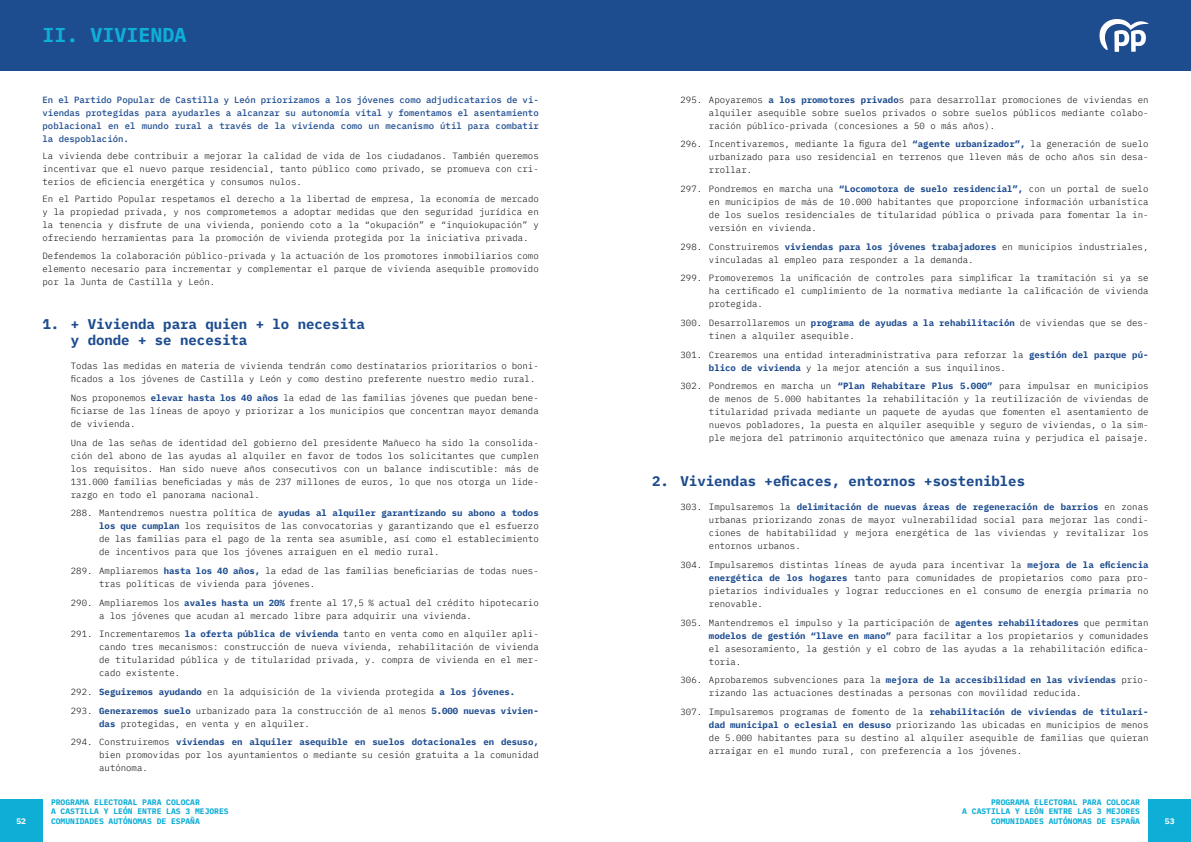
<style>
.page{position:relative;width:1191px;height:842px;background:#fff}
.page>*{position:absolute;margin:0;border:0;box-sizing:border-box;transform-origin:0 0}
.t1{font:700 20px "IBM Plex Mono";color:#0eaed7}
.t2{font:700 14px/16px "IBM Plex Mono";color:#1d4c8f}
.t3{font:300 9px/13px "IBM Plex Mono";color:#000;text-align:justify}
.t4{font:500 9px/13px "IBM Plex Mono";color:#1d4c8f;text-align:justify}
.t5{font:700 9px/18.7px "IBM Plex Mono";color:#1d4c8f}
.t6{font:700 8px/9.6px "IBM Plex Mono";color:#0eaed7}
.t7{font:700 8px "IBM Plex Mono";color:#fff}
.s1{font-weight:700;color:#1d4c8f}
.s2{font-weight:300;color:#000}
</style>
<div class="page">
<div style="left:0;top:0;width:1191px;height:71px;background:#1d4c8f"></div>
<svg style="left:1099px;top:19px;width:49px;height:33px"></svg>
<div style="left:0;top:799px;width:43px;height:43px;background:#0eaed7"></div>
<div style="left:1148px;top:799px;width:43px;height:43px;background:#0eaed7"></div>
<h1 class="t1" style="left:43px;top:19px;width:145px">II. VIVIENDA</h1>
<p class="t4" style="left:43px;top:93px;width:498px">En el Partido Popular de Castilla y León priorizamos a los jóvenes como adjudicatarios de vi&shy;viendas protegidas para ayudarles a alcanzar su autonomía vital y fomentamos el asentamiento poblacional en el mundo rural a través de la vivienda como un mecanismo útil para combatir la despoblación.</p>
<p class="t3" style="left:43px;top:149px;width:498px">La vivienda debe contribuir a mejorar la calidad de vida de los ciudadanos. También queremos incentivar que el nuevo parque residencial, tanto público como privado, se promueva con cri&shy;terios de eficiencia energética y consumos nulos.</p>
<p class="t3" style="left:43px;top:192px;width:498px">En el Partido Popular respetamos el derecho a la libertad de empresa, la economía de mercado y la propiedad privada, y nos comprometemos a adoptar medidas que den seguridad jurídica en la tenencia y disfrute de una vivienda, poniendo coto a la “okupación” e “inquiokupación” y ofreciendo herramientas para la promoción de vivienda protegida por la iniciativa privada.</p>
<p class="t3" style="left:43px;top:249px;width:498px">Defendemos la colaboración público-privada y la actuación de los promotores inmobiliarios como elemento necesario para incrementar y complementar el parque de vivienda asequible promovido por la Junta de Castilla y León.</p>
<h2 class="t2" style="left:71px;top:315px;width:296px;text-indent:-28px">1. + Vivienda para quien + lo necesita y donde + se necesita</h2>
<p class="t3" style="left:71px;top:359px;width:469px">Todas las medidas en materia de vivienda tendrán como destinatarios prioritarios o boni&shy;ficados a los jóvenes de Castilla y León y como destino preferente nuestro medio rural.</p>
<p class="t3" style="left:71px;top:391px;width:469px">Nos proponemos <span class="s1">elevar hasta los 40 años</span> la edad de las familias jóvenes que puedan bene&shy;ficiarse de las líneas de apoyo y priorizar a los municipios que concentran mayor demanda de vivienda.</p>
<p class="t3" style="left:71px;top:436px;width:469px">Una de las señas de identidad del gobierno del presidente Mañueco ha sido la consolida&shy;ción del abono de las ayudas al alquiler en favor de todos los solicitantes que cumplen los requisitos. Han sido nueve años consecutivos con un balance indiscutible: más de 131.000 familias beneficiadas y más de 237 millones de euros, lo que nos otorga un lide&shy;razgo en todo el panorama nacional.</p>
<p class="t3" style="left:99px;top:506px;width:441px;text-indent:-28px">288. Mantendremos nuestra política de <span class="s1">ayudas al alquiler garantizando su abono a todos los que cumplan</span> los requisitos de las convocatorias y garantizando que el esfuerzo de las familias para el pago de la renta sea asumible, así como el establecimiento de incentivos para que los jóvenes arraiguen en el medio rural.</p>
<p class="t3" style="left:99px;top:564px;width:441px;text-indent:-28px">289. Ampliaremos <span class="s1">hasta los 40 años,</span> la edad de las familias beneficiarias de todas nues&shy;tras políticas de vivienda para jóvenes.</p>
<p class="t3" style="left:99px;top:596px;width:441px;text-indent:-28px">290. Ampliaremos los <span class="s1">avales hasta un 20%</span> frente al 17,5 % actual del crédito hipotecario a los jóvenes que acudan al mercado libre para adquirir una vivienda.</p>
<p class="t3" style="left:99px;top:627px;width:441px;text-indent:-28px">291. Incrementaremos <span class="s1">la oferta pública de vivienda</span> tanto en venta como en alquiler apli&shy;cando tres mecanismos: construcción de nueva vivienda, rehabilitación de vivienda de titularidad pública y de titularidad privada, y. compra de vivienda en el mer&shy;cado existente.</p>
<p class="t3" style="left:71px;top:682px;width:469px;line-height:18.7px">292. <span class="s1">Seguiremos ayudando</span> en la adquisición de la vivienda protegida <span class="s1">a los jóvenes.<br></span>293. <span class="s1">Generaremos suelo</span> urbanizado para la construcción de al menos <span class="s1">5.000 nuevas vivien-</span></p>
<p class="t5" style="left:71px;top:714px;width:469px;text-indent:28px">das <span class="s2">protegidas, en venta y en alquiler.<br>294. Construiremos</span> viviendas en alquiler asequible en suelos dotacionales en desuso,</p>
<p class="t3" style="left:99px;top:748px;width:441px">bien promovidas por los ayuntamientos o mediante su cesión gratuita a la comunidad autónoma.</p>
<p class="t3" style="left:709px;top:93px;width:441px;text-indent:-28px">295. Apoyaremos <span class="s1">a los promotores privado</span>s para desarrollar promociones de viviendas en alquiler asequible sobre suelos privados o sobre suelos públicos mediante colabo&shy;ración público-privada (concesiones a 50 o más años).</p>
<p class="t3" style="left:709px;top:137px;width:441px;text-indent:-28px">296. Incentivaremos, mediante la figura del <span class="s1">“agente urbanizador”,</span> la generación de suelo urbanizado para uso residencial en terrenos que lleven más de ocho años sin desa&shy;rrollar.</p>
<p class="t3" style="left:709px;top:182px;width:441px;text-indent:-28px">297. Pondremos en marcha una <span class="s1">“Locomotora de suelo residencial”,</span> con un portal de suelo en municipios de más de 10.000 habitantes que proporcione información urbanística de los suelos residenciales de titularidad pública o privada para fomentar la in&shy;versión en vivienda.</p>
<p class="t3" style="left:709px;top:240px;width:441px;text-indent:-28px">298. Construiremos <span class="s1">viviendas para los jóvenes trabajadores</span> en municipios industriales, vinculadas al empleo para responder a la demanda.</p>
<p class="t3" style="left:709px;top:271px;width:441px;text-indent:-28px">299. Promoveremos la unificación de controles para simplificar la tramitación si ya se ha certificado el cumplimiento de la normativa mediante la calificación de vivienda protegida.</p>
<p class="t3" style="left:709px;top:316px;width:441px;text-indent:-28px">300. Desarrollaremos un <span class="s1">programa de ayudas a la rehabilitación</span> de viviendas que se des&shy;tinen a alquiler asequible.</p>
<p class="t3" style="left:709px;top:348px;width:441px;text-indent:-28px">301. Crearemos una entidad interadministrativa para reforzar la <span class="s1">gestión del parque pú&shy;blico de vivienda</span> y la mejor atención a sus inquilinos.</p>
<p class="t3" style="left:709px;top:379px;width:441px;text-indent:-28px">302. Pondremos en marcha un <span class="s1">“Plan Rehabitare Plus 5.000”</span> para impulsar en municipios de menos de 5.000 habitantes la rehabilitación y la reutilización de viviendas de titularidad privada mediante un paquete de ayudas que fomenten el asentamiento de nuevos pobladores, la puesta en alquiler asequible y seguro de viviendas, o la sim&shy;ple mejora del patrimonio arquitectónico que amenaza ruina y perjudica el paisaje.</p>
<h2 class="t2" style="left:652px;top:472px;width:374px">2. Viviendas +eficaces, entornos +sostenibles</h2>
<p class="t3" style="left:709px;top:500px;width:441px;text-indent:-28px">303. Impulsaremos la <span class="s1">delimitación de nuevas áreas de regeneración de barrios</span> en zonas urbanas priorizando zonas de mayor vulnerabilidad social para mejorar las condi&shy;ciones de habitabilidad y mejora energética de las viviendas y revitalizar los entornos urbanos.</p>
<p class="t3" style="left:709px;top:558px;width:441px;text-indent:-28px">304. Impulsaremos distintas líneas de ayuda para incentivar la <span class="s1">mejora de la eficiencia energética de los hogares</span> tanto para comunidades de propietarios como para pro&shy;pietarios individuales y lograr reducciones en el consumo de energía primaria no renovable.</p>
<p class="t3" style="left:709px;top:616px;width:441px;text-indent:-28px">305. Mantendremos el impulso y la participación de <span class="s1">agentes rehabilitadores</span> que permitan <span class="s1">modelos de gestión “llave en mano”</span> para facilitar a los propietarios y comunidades el asesoramiento, la gestión y el cobro de las ayudas a la rehabilitación edifica&shy;toria.</p>
<p class="t3" style="left:709px;top:673px;width:441px;text-indent:-28px">306. Aprobaremos subvenciones para la <span class="s1">mejora de la accesibilidad en las viviendas</span> prio&shy;rizando las actuaciones destinadas a personas con movilidad reducida.</p>
<p class="t3" style="left:709px;top:705px;width:441px;text-indent:-28px">307. Impulsaremos programas de fomento de la <span class="s1">rehabilitación de viviendas de titulari&shy;dad municipal o eclesial en desuso</span> priorizando las ubicadas en municipios de menos de 5.000 habitantes para su destino al alquiler asequible de familias que quieran arraigar en el mundo rural, con preferencia a los jóvenes.</p>
<p class="t6" style="left:51px;top:797px;width:179px">PROGRAMA ELECTORAL PARA COLOCAR<br>A CASTILLA Y LEÓN ENTRE LAS 3 MEJORES<br>COMUNIDADES AUTÓNOMAS DE ESPAÑA</p>
<p class="t6" style="left:962px;top:797px;width:179px;text-align:right">PROGRAMA ELECTORAL PARA COLOCAR<br>A CASTILLA Y LEÓN ENTRE LAS 3 MEJORES</p>
<p class="t7" style="left:16px;top:814px;width:11px">52</p>
<p class="t6" style="left:991px;top:816px;width:150px">COMUNIDADES AUTÓNOMAS DE ESPAÑA</p>
<p class="t7" style="left:1164px;top:814px;width:11px">53</p>
</div>
